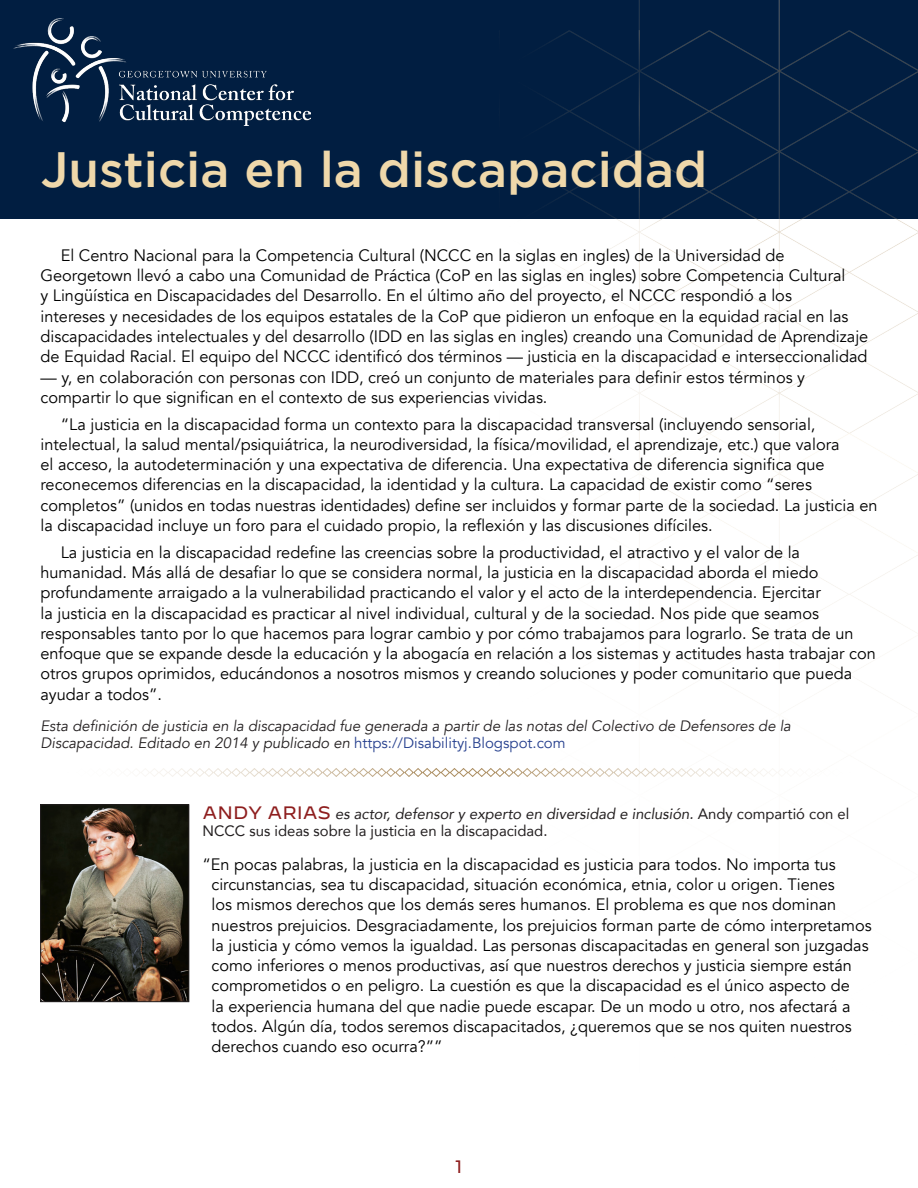
<style>
.page{position:relative;width:918px;height:1188px;background:#fff}
.page>*{position:absolute;margin:0;border:0;box-sizing:border-box;transform-origin:0 0}
.Titulo_1{font:500 49.5px "Gotham";color:#efd8aa}
.t1{font:18px "Decimal";color:#8e1e1e}
.Text{font:16.5px/20.2px "Avenir";color:#000}
.About_Author{font:italic 15px/17.2px "Avenir";color:#231f20}
.About_Author-2{font:15px/17.2px "Avenir";color:#231f20}
.s1{font-style:normal;color:#253f8e}
.s2{font-family:"Decimal";font-size:18px;color:#8e1e1e}
.s3{font-style:italic}
</style>
<div class="page">
<div style="left:0;top:0;width:918px;height:218px;background:#011e41"></div>
<img style="left:288px;top:0;width:630px;height:675px">
<img style="left:14px;top:19px;width:296px;height:107px">
<svg style="left:141px;top:768px;width:639px;height:9px"></svg>
<img style="left:42px;top:807px;width:145px;height:193px">
<div style="left:40px;top:805px;width:149px;height:197px;border:1px solid #231f20"></div>
<h1 class="Titulo_1" style="left:41px;top:141px;width:668px">Justicia en la discapacidad</h1>
<p class="Text" style="left:40px;top:245px;width:829px;text-indent:20px">El Centro Nacional para la Competencia Cultural (NCCC en la siglas en ingles) de la Universidad de Georgetown llevó a cabo una Comunidad de Práctica (CoP en las siglas en ingles) sobre Competencia Cultural<br>y Lingüística en Discapacidades del Desarrollo. En el último año del proyecto, el NCCC respondió a los<br>intereses y necesidades de los equipos estatales de la CoP que pidieron un enfoque en la equidad racial en las discapacidades intelectuales y del desarrollo (IDD en las siglas en ingles) creando una Comunidad de Aprendizaje de Equidad Racial. El equipo del NCCC identificó dos términos — justicia en la discapacidad e interseccionalidad</p>
<p class="Text" style="left:40px;top:367px;width:766px">— y, en colaboración con personas con IDD, creó un conjunto de materiales para definir estos términos y compartir lo que significan en el contexto de sus experiencias vividas.</p>
<p class="Text" style="left:40px;top:414px;width:839px;text-indent:20px">“La justicia en la discapacidad forma un contexto para la discapacidad transversal (incluyendo sensorial, intelectual, la salud mental/psiquiátrica, la neurodiversidad, la física/movilidad, el aprendizaje, etc.) que valora<br>el acceso, la autodeterminación y una expectativa de diferencia. Una expectativa de diferencia significa que reconecemos diferencias en la discapacidad, la identidad y la cultura. La capacidad de existir como “seres completos” (unidos en todas nuestras identidades) define ser incluidos y formar parte de la sociedad. La justicia en la discapacidad incluye un foro para el cuidado propio, la reflexión y las discusiones difíciles.</p>
<p class="Text" style="left:40px;top:542px;width:837px;text-indent:20px">La justicia en la discapacidad redefine las creencias sobre la productividad, el atractivo y el valor de la humanidad. Más allá de desafiar lo que se considera normal, la justicia en la discapacidad aborda el miedo profundamente arraigado a la vulnerabilidad practicando el valor y el acto de la interdependencia. Ejercitar<br>la justicia en la discapacidad es practicar al nivel individual, cultural y de la sociedad. Nos pide que seamos responsables tanto por lo que hacemos para lograr cambio y por cómo trabajamos para lograrlo. Se trata de un enfoque que se expande desde la educación y la abogacía en relación a los sistemas y actitudes hasta trabajar con otros grupos oprimidos, educándonos a nosotros mismos y creando soluciones y poder comunitario que pueda ayudar a todos”.</p>
<p class="About_Author" style="left:40px;top:717px;width:752px">Esta definición de justicia en la discapacidad fue generada a partir de las notas del Colectivo de Defensores de la<br>Discapacidad. Editado en 2014 y publicado en <span class="s1">https://Disabilityj.Blogspot.com</span></p>
<p class="About_Author-2" style="left:202px;top:805px;width:648px"><span class="s2">ANDY ARIAS</span> <span class="s3">es actor, defensor y experto en diversidad e inclusión.</span> Andy compartió con el<br>NCCC sus ideas sobre la justicia en la discapacidad.</p>
<p class="Text" style="left:212px;top:854px;width:662px;text-indent:-9px">“En pocas palabras, la justicia en la discapacidad es justicia para todos. No importa tus circunstancias, sea tu discapacidad, situación económica, etnia, color u origen. Tienes<br>los mismos derechos que los demás seres humanos. El problema es que nos dominan nuestros prejuicios. Desgraciadamente, los prejuicios forman parte de cómo interpretamos la justicia y cómo vemos la igualdad. Las personas discapacitadas en general son juzgadas como inferiores o menos productivas, así que nuestros derechos y justicia siempre están comprometidos o en peligro. La cuestión es que la discapacidad es el único aspecto de<br>la experiencia humana del que nadie puede escapar. De un modo u otro, nos afectará a todos. Algún día, todos seremos discapacitados, ¿queremos que se nos quiten nuestros derechos cuando eso ocurra?””</p>
<p class="t1" style="left:455px;top:1156px;width:10px">1</p>
</div>
